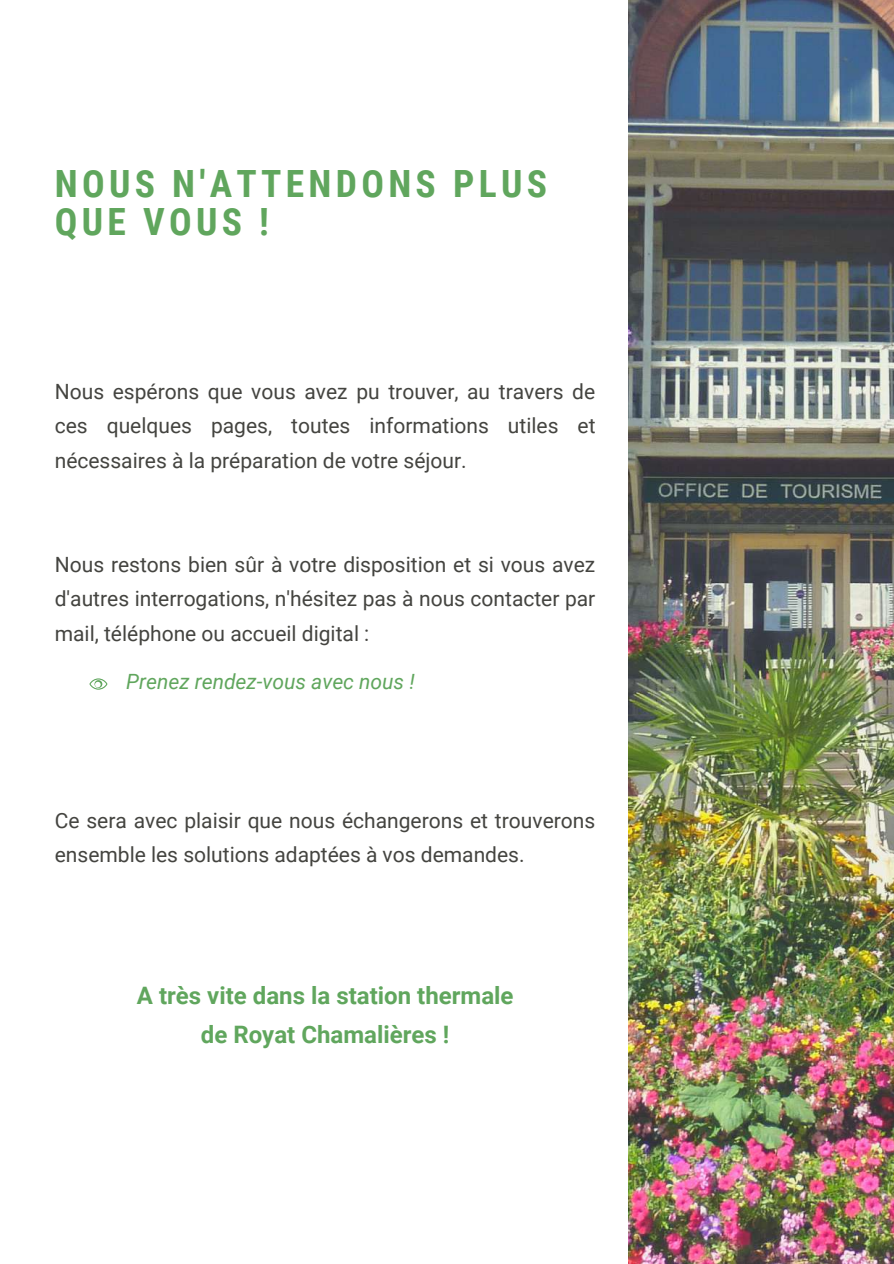
<style>
.page{position:relative;width:894px;height:1264px;background:#fff}
.page>*{position:absolute;margin:0;border:0;box-sizing:border-box;transform-origin:0 0}
.t1{font:700 37.5px/38.2px "Roboto Condensed";letter-spacing:.115em;color:#60a65d}
.t2{font:700 24px/39px "Roboto";color:#60a65d;text-align:center}
.t3{font:21px/34.5px "Roboto";color:#444440;text-align:justify}
.t4{font:italic 21px "Roboto";color:#60a65d}
</style>
<div class="page">
<img style="left:628px;top:0;width:265px;height:1263px">
<svg style="left:89px;top:678px;width:18px;height:11px"></svg>
<h1 class="t1" style="left:55px;top:165px;width:493px">NOUS N'ATTENDONS PLUS<br>QUE VOUS !</h1>
<p class="t3" style="left:55px;top:374px;width:542px">Nous espérons que vous avez pu trouver, au travers de ces quelques pages, toutes informations utiles et nécessaires à la préparation de votre séjour.</p>
<p class="t3" style="left:55px;top:547px;width:542px">Nous restons bien sûr à votre disposition et si vous avez d'autres interrogations, n'hésitez pas à nous contacter par mail, téléphone ou accueil digital :</p>
<p class="t4" style="left:126px;top:670px;width:290px">Prenez rendez-vous avec nous !</p>
<p class="t3" style="left:55px;top:803px;width:542px">Ce sera avec plaisir que nous échangerons et trouverons ensemble les solutions adaptées à vos demandes.</p>
<p class="t2" style="left:137px;top:976px;width:378px">A très vite dans la station thermale de Royat Chamalières !</p>
</div>
